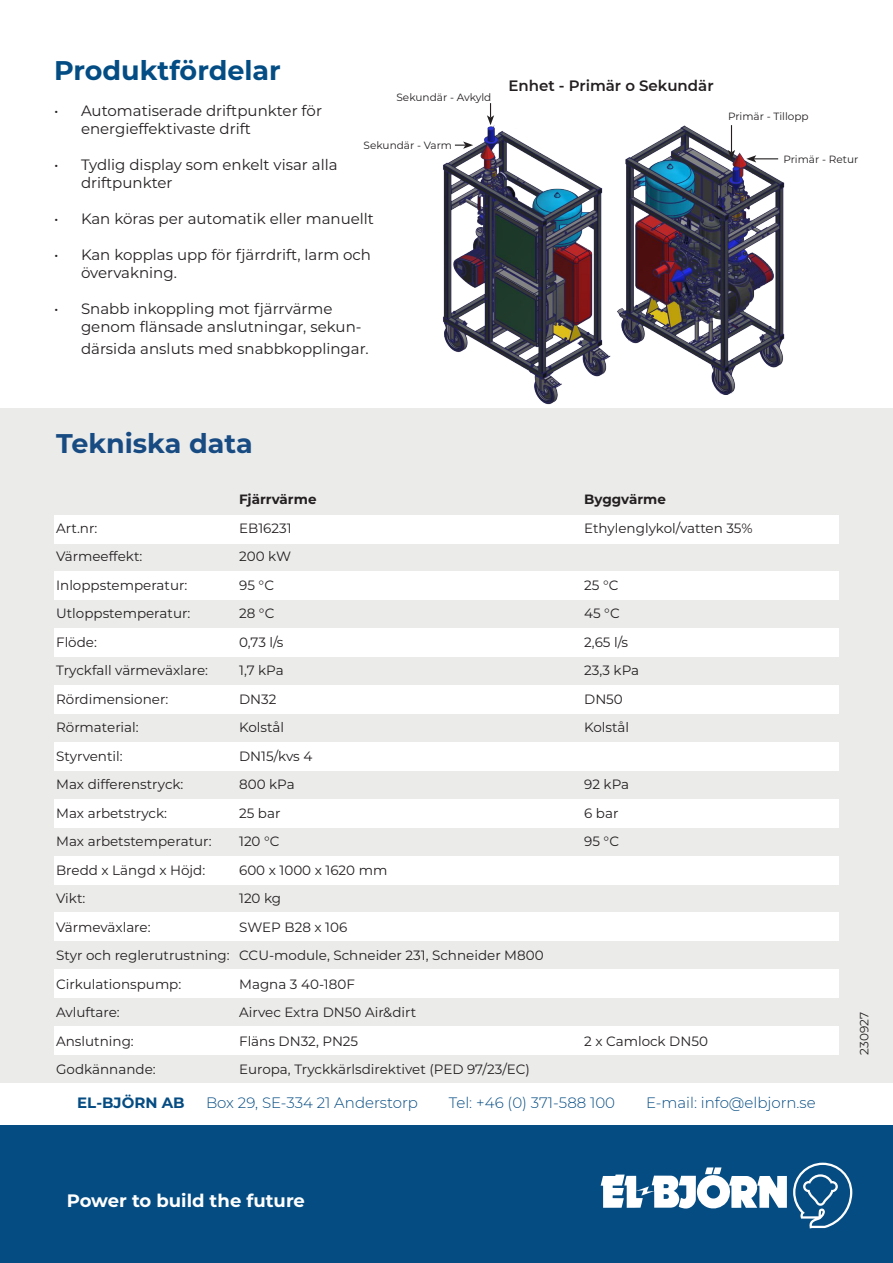
<style>
.page{position:relative;width:893px;height:1263px;background:#fff}
.page>*{position:absolute;margin:0;border:0;box-sizing:border-box;transform-origin:0 0}
.t1{font:700 27px "Montserrat";color:#034d84}
.t2{font:700 27px "Montserrat";color:#174b82}
.t3{font:700 18px "Montserrat";color:#fff}
.t4{font:15px/18px "Montserrat";color:#231f20}
.t5{font:300 15px "Montserrat";color:#054c83}
.t6{font:600 15px "Montserrat";color:#231f20}
.t7{font:700 15px "Montserrat";color:#054c83}
.t8{font:13.5px "Montserrat";color:#231f20}
.t9{font:700 13.5px "Montserrat";color:#231f20}
.t10{font:12px "Montserrat";color:#231f20}
.t11{font:10.5px "Montserrat";color:#231f20}
</style>
<div class="page">
<div style="left:0;top:1126px;width:893px;height:137px;background:#054c83"></div>
<svg style="left:601px;top:1167px;width:186px;height:42px"></svg>
<svg style="left:793px;top:1163px;width:59px;height:65px"></svg>
<div style="left:0;top:408px;width:893px;height:674px;background:#ebebea"></div>
<div style="left:54px;top:515px;width:785px;height:28px;background:#fff"></div>
<div style="left:54px;top:572px;width:785px;height:28px;background:#fff"></div>
<div style="left:54px;top:628px;width:785px;height:29px;background:#fff"></div>
<div style="left:54px;top:685px;width:785px;height:29px;background:#fff"></div>
<div style="left:54px;top:742px;width:785px;height:29px;background:#fff"></div>
<div style="left:54px;top:799px;width:785px;height:28px;background:#fff"></div>
<div style="left:54px;top:856px;width:785px;height:28px;background:#fff"></div>
<div style="left:54px;top:913px;width:785px;height:28px;background:#fff"></div>
<div style="left:54px;top:969px;width:785px;height:29px;background:#fff"></div>
<div style="left:54px;top:1026px;width:785px;height:29px;background:#fff"></div>
<img style="left:617px;top:125px;width:168px;height:270px">
<img style="left:443px;top:125px;width:168px;height:280px">
<svg style="left:487px;top:103px;width:7px;height:22px"></svg>
<svg style="left:455px;top:141px;width:18px;height:8px"></svg>
<svg style="left:728px;top:125px;width:7px;height:35px"></svg>
<svg style="left:746px;top:155px;width:32px;height:7px"></svg>
<p class="t1" style="left:54px;top:51px;width:228px">Produktfördelar</p>
<p class="t4" style="left:81px;top:101px;width:243px;text-indent:-27px">• Automatiserade driftpunkter för energieffektivaste drift</p>
<p class="t4" style="left:81px;top:155px;width:258px;text-indent:-27px">• Tydlig display som enkelt visar alla driftpunkter</p>
<p class="t4" style="left:54px;top:209px;width:322px">• Kan köras per automatik eller manuellt</p>
<p class="t4" style="left:81px;top:245px;width:292px;text-indent:-27px">• Kan kopplas upp för fjärrdrift, larm och övervakning.</p>
<p class="t4" style="left:81px;top:299px;width:282px;text-indent:-27px">• Snabb inkoppling mot fjärrvärme genom flänsade anslutningar, sekun-</p>
<p class="t4" style="left:81px;top:339px;width:289px">därsida ansluts med snabbkopplingar.</p>
<p class="t11" style="left:396px;top:90px;width:96px">Sekundär - Avkyld</p>
<p class="t11" style="left:364px;top:138px;width:90px">Sekundär - Varm</p>
<p class="t6" style="left:508px;top:75px;width:207px">Enhet - Primär o Sekundär</p>
<p class="t11" style="left:728px;top:109px;width:82px">Primär - Tillopp</p>
<p class="t11" style="left:783px;top:152px;width:76px">Primär - Retur</p>
<p class="t2" style="left:56px;top:424px;width:198px">Tekniska data</p>
<p class="t9" style="left:239px;top:490px;width:79px">Fjärrvärme</p>
<p class="t9" style="left:584px;top:490px;width:83px">Byggvärme</p>
<p class="t8" style="left:56px;top:519px;width:43px">Art.nr:</p>
<p class="t8" style="left:239px;top:519px;width:54px">EB16231</p>
<p class="t8" style="left:584px;top:519px;width:170px">Ethylenglykol/vatten 35%</p>
<p class="t8" style="left:56px;top:547px;width:88px">Värmeeffekt:</p>
<p class="t8" style="left:239px;top:547px;width:53px">200 kW</p>
<p class="t8" style="left:56px;top:576px;width:133px">Inloppstemperatur:</p>
<p class="t8" style="left:239px;top:576px;width:36px">95 °C</p>
<p class="t8" style="left:584px;top:576px;width:36px">25 °C</p>
<p class="t8" style="left:56px;top:604px;width:136px">Utloppstemperatur:</p>
<p class="t8" style="left:239px;top:604px;width:37px">28 °C</p>
<p class="t8" style="left:584px;top:604px;width:37px">45 °C</p>
<p class="t8" style="left:56px;top:633px;width:42px">Flöde:</p>
<p class="t8" style="left:239px;top:633px;width:46px">0,73 l/s</p>
<p class="t8" style="left:584px;top:633px;width:45px">2,65 l/s</p>
<p class="t8" style="left:56px;top:661px;width:153px">Tryckfall värmeväxlare:</p>
<p class="t8" style="left:239px;top:661px;width:46px">1,7 kPa</p>
<p class="t8" style="left:584px;top:661px;width:56px">23,3 kPa</p>
<p class="t8" style="left:56px;top:690px;width:114px">Rördimensioner:</p>
<p class="t8" style="left:239px;top:690px;width:39px">DN32</p>
<p class="t8" style="left:584px;top:690px;width:40px">DN50</p>
<p class="t8" style="left:56px;top:718px;width:84px">Rörmaterial:</p>
<p class="t8" style="left:239px;top:718px;width:47px">Kolstål</p>
<p class="t8" style="left:584px;top:718px;width:47px">Kolstål</p>
<p class="t8" style="left:56px;top:747px;width:68px">Styrventil:</p>
<p class="t8" style="left:239px;top:747px;width:75px">DN15/kvs 4</p>
<p class="t8" style="left:56px;top:775px;width:129px">Max differenstryck:</p>
<p class="t8" style="left:239px;top:775px;width:57px">800 kPa</p>
<p class="t8" style="left:584px;top:775px;width:46px">92 kPa</p>
<p class="t8" style="left:56px;top:804px;width:112px">Max arbetstryck:</p>
<p class="t8" style="left:239px;top:804px;width:43px">25 bar</p>
<p class="t8" style="left:584px;top:804px;width:36px">6 bar</p>
<p class="t8" style="left:56px;top:832px;width:157px">Max arbetstemperatur:</p>
<p class="t8" style="left:239px;top:832px;width:42px">120 °C</p>
<p class="t8" style="left:584px;top:832px;width:36px">95 °C</p>
<p class="t8" style="left:56px;top:861px;width:151px">Bredd x Längd x Höjd:</p>
<p class="t8" style="left:239px;top:861px;width:150px">600 x 1000 x 1620 mm</p>
<p class="t8" style="left:56px;top:889px;width:31px">Vikt:</p>
<p class="t8" style="left:239px;top:889px;width:44px">120 kg</p>
<p class="t8" style="left:56px;top:918px;width:96px">Värmeväxlare:</p>
<p class="t8" style="left:239px;top:918px;width:110px">SWEP B28 x 106</p>
<p class="t8" style="left:56px;top:946px;width:489px">Styr och reglerutrustning: CCU-module, Schneider 231, Schneider M800</p>
<p class="t8" style="left:56px;top:975px;width:127px">Cirkulationspump:</p>
<p class="t8" style="left:239px;top:975px;width:117px">Magna 3 40-180F</p>
<p class="t8" style="left:56px;top:1003px;width:65px">Avluftare:</p>
<p class="t8" style="left:239px;top:1003px;width:179px">Airvec Extra DN50 Air&amp;dirt</p>
<p class="t8" style="left:56px;top:1032px;width:79px">Anslutning:</p>
<p class="t8" style="left:239px;top:1032px;width:121px">Fläns DN32, PN25</p>
<p class="t8" style="left:584px;top:1032px;width:125px">2 x Camlock DN50</p>
<p class="t8" style="left:56px;top:1060px;width:101px">Godkännande:</p>
<p class="t8" style="left:239px;top:1060px;width:292px">Europa, Tryckkärlsdirektivet (PED 97/23/EC)</p>
<p class="t7" style="left:77px;top:1092px;width:109px">EL-BJÖRN AB</p>
<p class="t5" style="left:206px;top:1093px;width:213px">Box 29, SE-334 21 Anderstorp</p>
<p class="t5" style="left:449px;top:1093px;width:168px">Tel: +46 (0) 371-588 100</p>
<p class="t5" style="left:646px;top:1093px;width:171px">E-mail: info@elbjorn.se</p>
<h2 class="t3" style="left:67px;top:1188px;width:240px">Power to build the future</h2>
<p class="t10" style="left:856px;top:1055px;width:44px;rotate:-90deg">230927</p>
</div>
